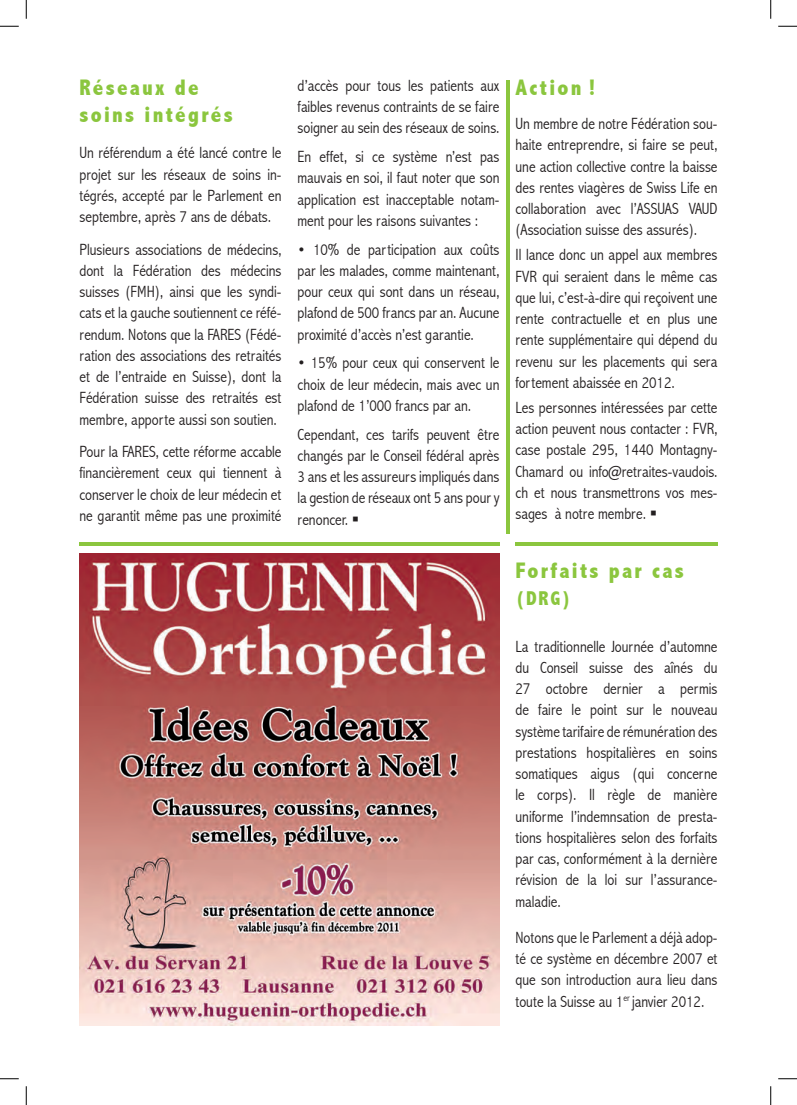
<style>
.page{position:relative;width:797px;height:1105px;background:#fff}
.page>*{position:absolute;margin:0;border:0;box-sizing:border-box;transform-origin:0 0}
.t1{font:800 condensed 22.5px "Abadi";letter-spacing:.1em;color:#8bc63e}
.t2{font:800 condensed 20px "Abadi";color:#8bc63e}
.t3{font:300 condensed 16.25px/21.2px "Abadi";color:#231f20;text-align:justify}
</style>
<div class="page">
<img style="left:79px;top:553px;width:420px;height:472px">
<hr style="left:515px;top:542px;width:202px;height:3px;background:#8bc63e">
<svg style="left:506px;top:80px;width:3px;height:453px"></svg>
<hr style="left:79px;top:542px;width:420px;height:3px;background:#8bc63e">
<svg style="left:0;top:25px;width:19px;height:2px"></svg>
<svg style="left:778px;top:25px;width:19px;height:2px"></svg>
<svg style="left:0;top:1078px;width:19px;height:1px"></svg>
<svg style="left:778px;top:1078px;width:19px;height:1px"></svg>
<svg style="left:25px;top:0;width:2px;height:19px"></svg>
<svg style="left:25px;top:1086px;width:2px;height:19px"></svg>
<svg style="left:770px;top:0;width:1px;height:19px"></svg>
<svg style="left:770px;top:1086px;width:1px;height:19px"></svg>
<p class="t1" style="left:79px;top:74px;width:121px">Réseaux de</p>
<p class="t1" style="left:79px;top:101px;width:155px">soins intégrés</p>
<p class="t3" style="left:79px;top:142px;width:203px">Un référendum a été lancé contre le projet sur les réseaux de soins in&shy;tégrés, accepté par le Parlement en septembre, après 7 ans de débats.</p>
<p class="t3" style="left:79px;top:238px;width:203px">Plusieurs associations de médecins, dont la Fédération des médecins suisses (FMH), ainsi que les syndi&shy;cats et la gauche soutiennent ce réfé&shy;rendum. Notons que la FARES (Fédé&shy;ration des associations des retraités et de l’entraide en Suisse), dont la Fédération suisse des retraités est membre, apporte aussi son soutien.</p>
<p class="t3" style="left:79px;top:441px;width:203px">Pour la FARES, cette réforme accable financièrement ceux qui tiennent à conserver le choix de leur médecin et ne garantit même pas une proximité</p>
<p class="t3" style="left:297px;top:75px;width:203px">d’accès pour tous les patients aux faibles revenus contraints de se faire soigner au sein des réseaux de soins.</p>
<p class="t3" style="left:297px;top:146px;width:203px">En effet, si ce système n’est pas mauvais en soi, il faut noter que son application est inacceptable notam&shy;ment pour les raisons suivantes :</p>
<p class="t3" style="left:297px;top:238px;width:203px">• 10% de participation aux coûts par les malades, comme maintenant, pour ceux qui sont dans un réseau, plafond de 500 francs par an. Aucune proximité d’accès n’est garantie.</p>
<p class="t3" style="left:297px;top:352px;width:203px">• 15% pour ceux qui conservent le choix de leur médecin, mais avec un plafond de 1’000 francs par an.</p>
<p class="t3" style="left:297px;top:423px;width:203px">Cependant, ces tarifs peuvent être changés par le Conseil fédéral après 3 ans et les assureurs impliqués dans la gestion de réseaux ont 5 ans pour y renoncer. ▪</p>
<p class="t1" style="left:515px;top:75px;width:81px">Action !</p>
<p class="t3" style="left:515px;top:113px;width:203px">Un membre de notre Fédération sou&shy;haite entreprendre, si faire se peut, une action collective contre la baisse des rentes viagères de Swiss Life en collaboration avec l’ASSUAS VAUD (Association suisse des assurés).</p>
<p class="t3" style="left:515px;top:244px;width:204px">Il lance donc un appel aux membres FVR qui seraient dans le même cas que lui, c’est-à-dire qui reçoivent une rente contractuelle et en plus une rente supplémentaire qui dépend du revenu sur les placements qui sera fortement abaissée en 2012.</p>
<p class="t3" style="left:515px;top:397px;width:203px">Les personnes intéressées par cette action peuvent nous contacter : FVR, case postale 295, 1440 Montagny-Chamard ou info@retraites-vaudois. ch et nous transmettrons vos mes&shy;sages à notre membre. ▪</p>
<p class="t1" style="left:515px;top:558px;width:170px">Forfaits par cas</p>
<p class="t2" style="left:515px;top:587px;width:57px">(DRG)</p>
<p class="t3" style="left:515px;top:635px;width:203px">La traditionnelle Journée d’automne du Conseil suisse des aînés du 27 octobre dernier a permis de faire le point sur le nouveau système tarifaire de rémunération des prestations hospitalières en soins somatiques aigus (qui concerne le corps). Il règle de manière uniforme l’indemnsation de presta&shy;tions hospitalières selon des forfaits par cas, conformément à la dernière révision de la loi sur l’assurance&shy;maladie.</p>
<p class="t3" style="left:515px;top:927px;width:203px">Notons que le Parlement a déjà adop&shy;té ce système en décembre 2007 et que son introduction aura lieu dans toute la Suisse au 1<sup>er</sup> janvier 2012.</p>
</div>
